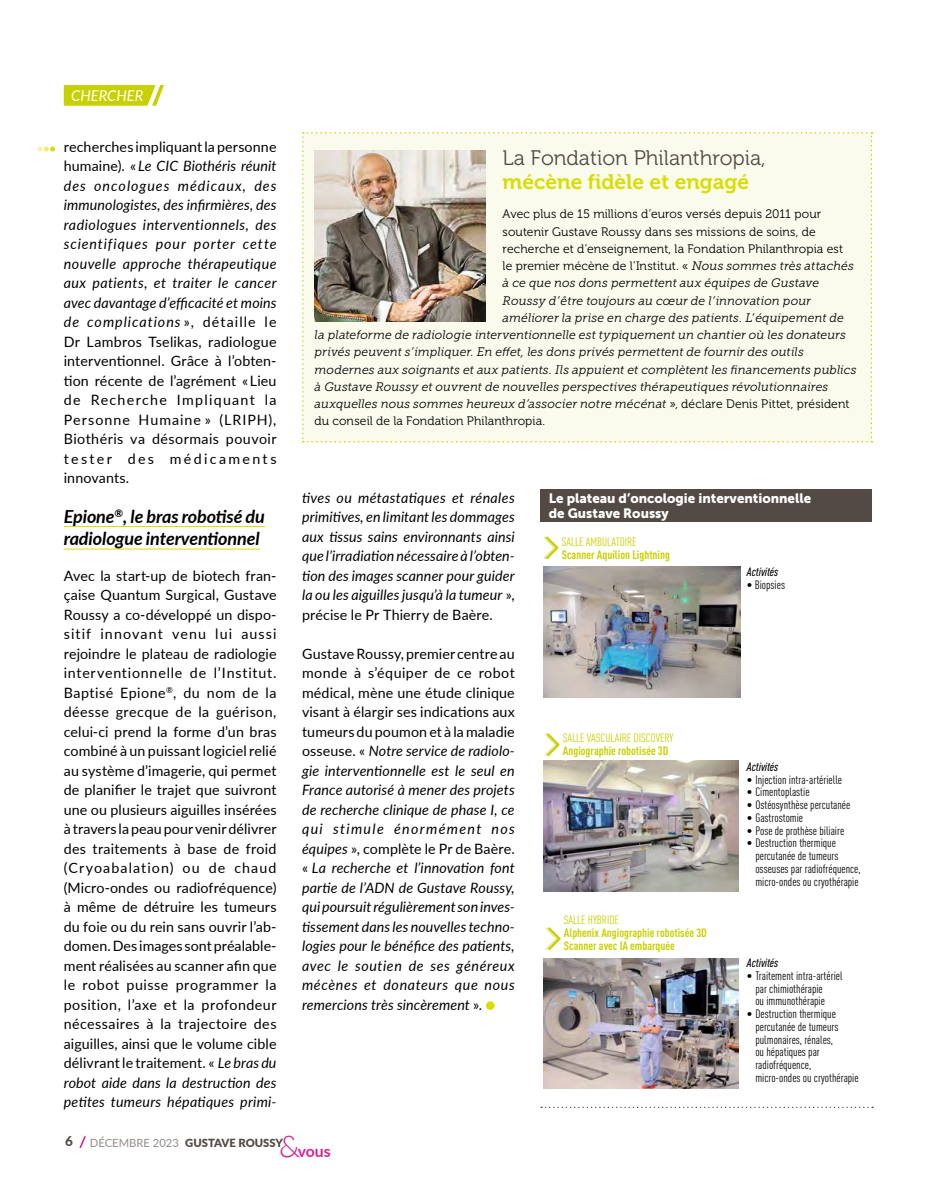
<style>
.page{position:relative;width:936px;height:1191px;background:#fff}
.page>*{position:absolute;margin:0;border:0;box-sizing:border-box;transform-origin:0 0}
.t1{font:21px "Museo 300";color:#534a46}
.t2{font:21px "Museo 700";color:#d8de00}
.t3{font:italic 700 18px/22.5px "Lato";letter-spacing:-.005em;color:#000}
.t4{font:700 15.75px "Lato";color:#d42394}
.t5{font:italic 15px "Lato";color:#fff}
.t6{font:14.25px/19.5px "Lato";letter-spacing:.01em;color:#000;text-align:justify}
.t7{font:italic 14.25px/19.5px "Lato";letter-spacing:.01em;color:#000;text-align:justify}
.t8{font:13.5px/15px "Museo Sans 900";color:#fff}
.t9{font:800 13.5px "Lato";color:#534a46}
.t10{font:italic 12.3px "Museo Slab 300";letter-spacing:.005em;color:#000}
.t11{font:12.3px/17.2px "Museo 300";letter-spacing:.01em;color:#000}
.t12{font:condensed 12px/12.8px "DINOT";color:#000}
.t13{font:700 condensed 12px/12.8px "DINOT";color:#c7d100}
.t14{font:condensed 12px "DINOT";color:#c7d100}
.t15{font:italic 500 condensed 12px "DINOT";color:#000}
.t16{font:900 11.25px "Lato";color:#534a46}
.s1{font-style:italic}
.s2{font-family:"Museo Slab 300";font-style:italic}
.s3{font-family:"Museo 300";font-style:normal}
.s4{font-style:normal}
.s5{font-weight:300;font-size:30.3px}
.s6{font-weight:400;color:#938b88}
</style>
<div class="page">
<svg style="left:37px;top:146px;width:18px;height:6px"></svg>
<hr style="left:64px;top:526px;width:201px;height:1px;background:#d8de00">
<hr style="left:64px;top:548px;width:196px;height:1px;background:#d8de00">
<div style="left:486px;top:1001px;width:8px;height:8px;background:#d8de00;border-radius:50%"></div>
<svg style="left:79px;top:1135px;width:7px;height:13px"></svg>
<svg style="left:64px;top:85px;width:100px;height:21px"></svg>
<div style="left:302px;top:132px;width:570px;height:310px;background:#fafbed"></div>
<img style="left:314px;top:150px;width:171px;height:171px">
<svg style="left:543px;top:536px;width:15px;height:23px"></svg>
<svg style="left:544px;top:733px;width:15px;height:23px"></svg>
<svg style="left:545px;top:927px;width:16px;height:23px"></svg>
<img style="left:543px;top:761px;width:195px;height:130px">
<img style="left:543px;top:566px;width:197px;height:131px">
<img style="left:543px;top:958px;width:195px;height:130px">
<svg style="left:541px;top:1106px;width:332px;height:2px"></svg>
<div style="left:540px;top:489px;width:332px;height:32px;background:#534a46"></div>
<p class="t5" style="left:71px;top:85px;width:74px">CHERCHER</p>
<p class="t6" style="left:64px;top:136px;width:214px">recherches impliquant la personne humaine). « <span class="s1">Le CIC Biothéris réunit des oncologues médicaux, des immunologistes, des infirmières, des radiologues interventionnels, des scientifiques pour porter cette nouvelle approche thérapeutique aux patients, et traiter le cancer avec davantage d’efficacité et moins de complications</span> », détaille le Dr Lambros Tselikas, radiologue interventionnel. Grâce à l’obten&shy;tion récente de l’agrément « Lieu de Recherche Impliquant la Personne Humaine » (LRIPH), Biothéris va désormais pouvoir tester des médicaments innovants.</p>
<p class="t3" style="left:64px;top:504px;width:202px">Epione<sup>®</sup>, le bras robotisé du radiologue interventionnel</p>
<p class="t6" style="left:64px;top:565px;width:214px">Avec la start-up de biotech fran&shy;çaise Quantum Surgical, Gustave Roussy a co-développé un dispo&shy;sitif innovant venu lui aussi rejoindre le plateau de radiologie interventionnelle de l’Institut.<br>Baptisé Epione<sup>®</sup>, du nom de la déesse grecque de la guérison, celui-ci prend la forme d’un bras combiné à un puissant logiciel relié au système d’imagerie, qui permet de planifier le trajet que suivront une ou plusieurs aiguilles insérées à travers la peau pour venir délivrer des traitements à base de froid (Cryoabalation) ou de chaud (Micro-ondes ou radiofréquence) à même de détruire les tumeurs du foie ou du rein sans ouvrir l’ab&shy;domen. Des images sont préalable&shy;ment réalisées au scanner afin que le robot puisse programmer la position, l’axe et la profondeur nécessaires à la trajectoire des aiguilles, ainsi que le volume cible délivrant le traitement. « <span class="s1">Le bras du robot aide dans la destruction des petites tumeurs hépatiques primi-</span></p>
<h1 class="t1" style="left:502px;top:147px;width:264px">La Fondation Philanthropia,</h1>
<h1 class="t2" style="left:502px;top:170px;width:248px">mécène fidèle et engagé</h1>
<p class="t11" style="left:502px;top:206px;width:353px">Avec plus de 15 millions d’euros versés depuis 2011 pour soutenir Gustave Roussy dans ses missions de soins, de recherche et d’enseignement, la Fondation Philanthropia est le premier mécène de l’Institut. « <span class="s2">Nous sommes très attachés</span></p>
<p class="t10" style="left:502px;top:276px;width:318px">à ce que nos dons permettent aux équipes de Gustave</p>
<p class="t10" style="left:502px;top:294px;width:310px">Roussy d’être toujours au cœur de l’innovation pour</p>
<p class="t10" style="left:502px;top:311px;width:342px">améliorer la prise en charge des patients. L’équipement de</p>
<p class="t10" style="left:314px;top:328px;width:532px">la plateforme de radiologie interventionnelle est typiquement un chantier où les donateurs</p>
<p class="t10" style="left:314px;top:345px;width:491px">privés peuvent s’impliquer. En effet, les dons privés permettent de fournir des outils</p>
<p class="t10" style="left:314px;top:363px;width:543px">modernes aux soignants et aux patients. Ils appuient et complètent les financements publics</p>
<p class="t10" style="left:314px;top:380px;width:515px">à Gustave Roussy et ouvrent de nouvelles perspectives thérapeutiques révolutionnaires</p>
<p class="t10" style="left:314px;top:397px;width:536px">auxquelles nous sommes heureux d’associer notre mécénat <span class="s3">», déclare Denis Pittet, président</span></p>
<p class="t11" style="left:314px;top:413px;width:232px">du conseil de la Fondation Philanthropia.</p>
<p class="t7" style="left:302px;top:487px;width:214px">tives ou métastatiques et rénales primitives, en limitant les dommages aux tissus sains environnants ainsi que l’irradiation nécessaire à l’obten&shy;tion des images scanner pour guider la ou les aiguilles jusqu’à la tumeur <span class="s4">», précise le Pr Thierry de Baère.</span></p>
<p class="t7" style="left:302px;top:643px;width:214px"><span class="s4">Gustave Roussy, premier centre au monde à s’équiper de ce robot médical, mène une étude clinique visant à élargir ses indications aux tumeurs du poumon et à la maladie osseuse. «</span> Notre service de radiolo&shy;gie interventionnelle est le seul en France autorisé à mener des projets de recherche clinique de phase I, ce qui stimule énormément nos équipes <span class="s4">», complète le Pr de Baère. «</span> La recherche et l’innovation font partie de l’ADN de Gustave Roussy, qui poursuit régulièrement son inves&shy;tissement dans les nouvelles techno&shy;logies pour le bénéfice des patients, avec le soutien de ses généreux mécènes et donateurs que nous remercions très sincèrement <span class="s4">».</span></p>
<p class="t8" style="left:549px;top:490px;width:264px">Le plateau d’oncologie interventionnelle de Gustave Roussy</p>
<p class="t14" style="left:561px;top:535px;width:76px">SALLE AMBULATOIRE</p>
<p class="t13" style="left:561px;top:548px;width:110px">Scanner Aquilion Lightning</p>
<p class="t15" style="left:746px;top:564px;width:33px">Activités</p>
<p class="t12" style="left:746px;top:578px;width:40px">• Biopsies</p>
<p class="t14" style="left:562px;top:731px;width:112px">SALLE VASCULAIRE DISCOVERY</p>
<p class="t13" style="left:562px;top:744px;width:107px">Angiographie robotisée 3D</p>
<p class="t14" style="left:563px;top:913px;width:57px">SALLE HYBRIDE</p>
<p class="t13" style="left:563px;top:926px;width:145px">Alphenix Angiographie robotisée 3D<br>Scanner avec IA embarquée</p>
<p class="t15" style="left:746px;top:759px;width:33px">Activités</p>
<p class="t12" style="left:746px;top:773px;width:97px">• Injection intra-artérielle</p>
<p class="t12" style="left:746px;top:785px;width:64px">• Cimentoplastie</p>
<p class="t12" style="left:746px;top:798px;width:105px">• Ostéosynthèse percutanée</p>
<p class="t12" style="left:746px;top:811px;width:58px">• Gastrostomie</p>
<p class="t12" style="left:746px;top:824px;width:99px">• Pose de prothèse biliaire</p>
<p class="t12" style="left:755px;top:836px;width:107px;text-indent:-9px">• Destruction thermique percutanée de tumeurs osseuses par radiofréquence, micro-ondes ou cryothérapie</p>
<p class="t15" style="left:746px;top:955px;width:33px">Activités</p>
<p class="t12" style="left:755px;top:969px;width:89px;text-indent:-9px">• Traitement intra-artériel par chimiothérapie<br>ou immunothérapie</p>
<p class="t12" style="left:755px;top:1007px;width:105px;text-indent:-9px">• Destruction thermique percutanée de tumeurs pulmonaires, rénales,<br>ou hépatiques par radiofréquence, micro-ondes ou cryothérapie</p>
<p class="t9" style="left:65px;top:1131px;width:9px">6</p>
<p class="t4" style="left:279px;top:1139px;width:53px"><span class="s5">&amp;</span>vous</p>
<p class="t16" style="left:90px;top:1134px;width:195px"><span class="s6">DÉCEMBRE 2023</span> GUSTAVE ROUSSY</p>
</div>
